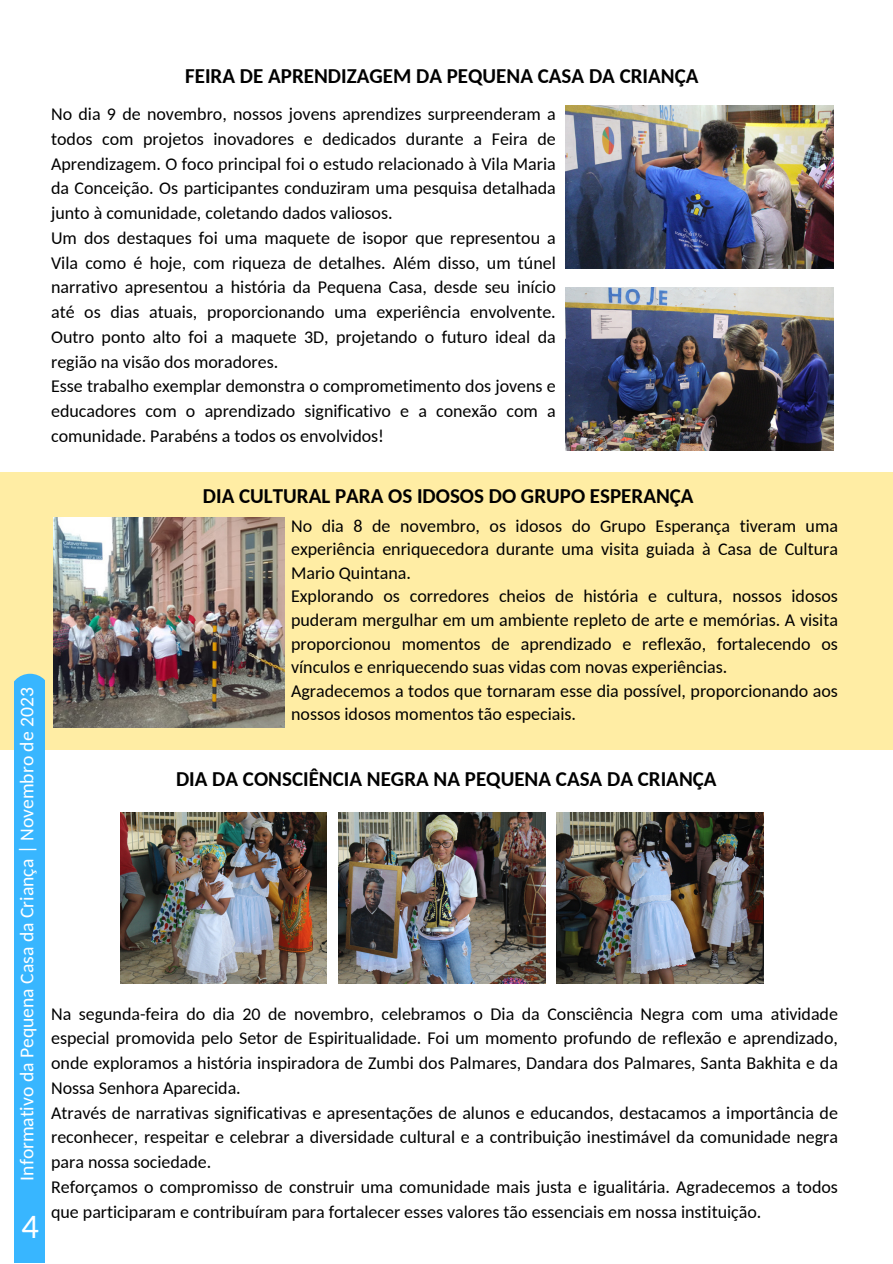
<style>
.page{position:relative;width:893px;height:1264px;background:#fff}
.page>*{position:absolute;margin:0;border:0;box-sizing:border-box;transform-origin:0 0}
.t1{font:34.5px "Carlito";color:#fff}
.t2{font:700 21px "Carlito";color:#000}
.t3{font:19.65px "Carlito";color:#fff}
.t4{font:18px/24.8px "Carlito";color:#000;text-align:justify}
</style>
<div class="page">
<div style="left:0;top:472px;width:892px;height:278px;background:#ffeda4"></div>
<div style="left:14px;top:673px;width:30px;height:589px;background:#38b6ff"></div>
<img style="left:565px;top:105px;width:268px;height:163px">
<img style="left:565px;top:287px;width:268px;height:163px">
<img style="left:53px;top:517px;width:232px;height:210px">
<img style="left:338px;top:812px;width:207px;height:171px">
<img style="left:120px;top:812px;width:207px;height:171px">
<img style="left:556px;top:812px;width:207px;height:171px">
<p class="t2" style="left:185px;top:68px;width:515px">FEIRA DE APRENDIZAGEM DA PEQUENA CASA DA CRIANÇA</p>
<p class="t4" style="left:51px;top:103px;width:506px">No dia 9 de novembro, nossos jovens aprendizes surpreenderam a todos com projetos inovadores e dedicados durante a Feira de Aprendizagem. O foco principal foi o estudo relacionado à Vila Maria da Conceição. Os participantes conduziram uma pesquisa detalhada junto à comunidade, coletando dados valiosos.</p>
<p class="t4" style="left:51px;top:227px;width:506px">Um dos destaques foi uma maquete de isopor que representou a Vila como é hoje, com riqueza de detalhes. Além disso, um túnel narrativo apresentou a história da Pequena Casa, desde seu início até os dias atuais, proporcionando uma experiência envolvente.<br>Outro ponto alto foi a maquete 3D, projetando o futuro ideal da região na visão dos moradores.</p>
<p class="t4" style="left:51px;top:375px;width:506px">Esse trabalho exemplar demonstra o comprometimento dos jovens e educadores com o aprendizado significativo e a conexão com a comunidade. Parabéns a todos os envolvidos!</p>
<p class="t3" style="left:19px;top:1180px;width:495px;rotate:-90deg">Informativo da Pequena Casa da Criança | Novembro de 2023</p>
<p class="t1" style="left:21px;top:1211px;width:19px">4</p>
<p class="t2" style="left:203px;top:487px;width:492px">DIA CULTURAL PARA OS IDOSOS DO GRUPO ESPERANÇA</p>
<p class="t4" style="left:291px;top:515px;width:548px;line-height:23.5px">No dia 8 de novembro, os idosos do Grupo Esperança tiveram uma experiência enriquecedora durante uma visita guiada à Casa de Cultura Mario Quintana.</p>
<p class="t4" style="left:291px;top:586px;width:548px;line-height:23.5px">Explorando os corredores cheios de história e cultura, nossos idosos puderam mergulhar em um ambiente repleto de arte e memórias. A visita proporcionou momentos de aprendizado e reflexão, fortalecendo os vínculos e enriquecendo suas vidas com novas experiências.</p>
<p class="t4" style="left:291px;top:680px;width:548px;line-height:23.5px">Agradecemos a todos que tornaram esse dia possível, proporcionando aos nossos idosos momentos tão especiais.</p>
<p class="t2" style="left:176px;top:770px;width:542px">DIA DA CONSCIÊNCIA NEGRA NA PEQUENA CASA DA CRIANÇA</p>
<p class="t4" style="left:51px;top:1002px;width:788px">Na segunda-feira do dia 20 de novembro, celebramos o Dia da Consciência Negra com uma atividade especial promovida pelo Setor de Espiritualidade. Foi um momento profundo de reflexão e aprendizado, onde exploramos a história inspiradora de Zumbi dos Palmares, Dandara dos Palmares, Santa Bakhita e da Nossa Senhora Aparecida.</p>
<p class="t4" style="left:51px;top:1101px;width:788px">Através de narrativas significativas e apresentações de alunos e educandos, destacamos a importância de reconhecer, respeitar e celebrar a diversidade cultural e a contribuição inestimável da comunidade negra para nossa sociedade.</p>
<p class="t4" style="left:51px;top:1175px;width:788px">Reforçamos o compromisso de construir uma comunidade mais justa e igualitária. Agradecemos a todos que participaram e contribuíram para fortalecer esses valores tão essenciais em nossa instituição.</p>
</div>
